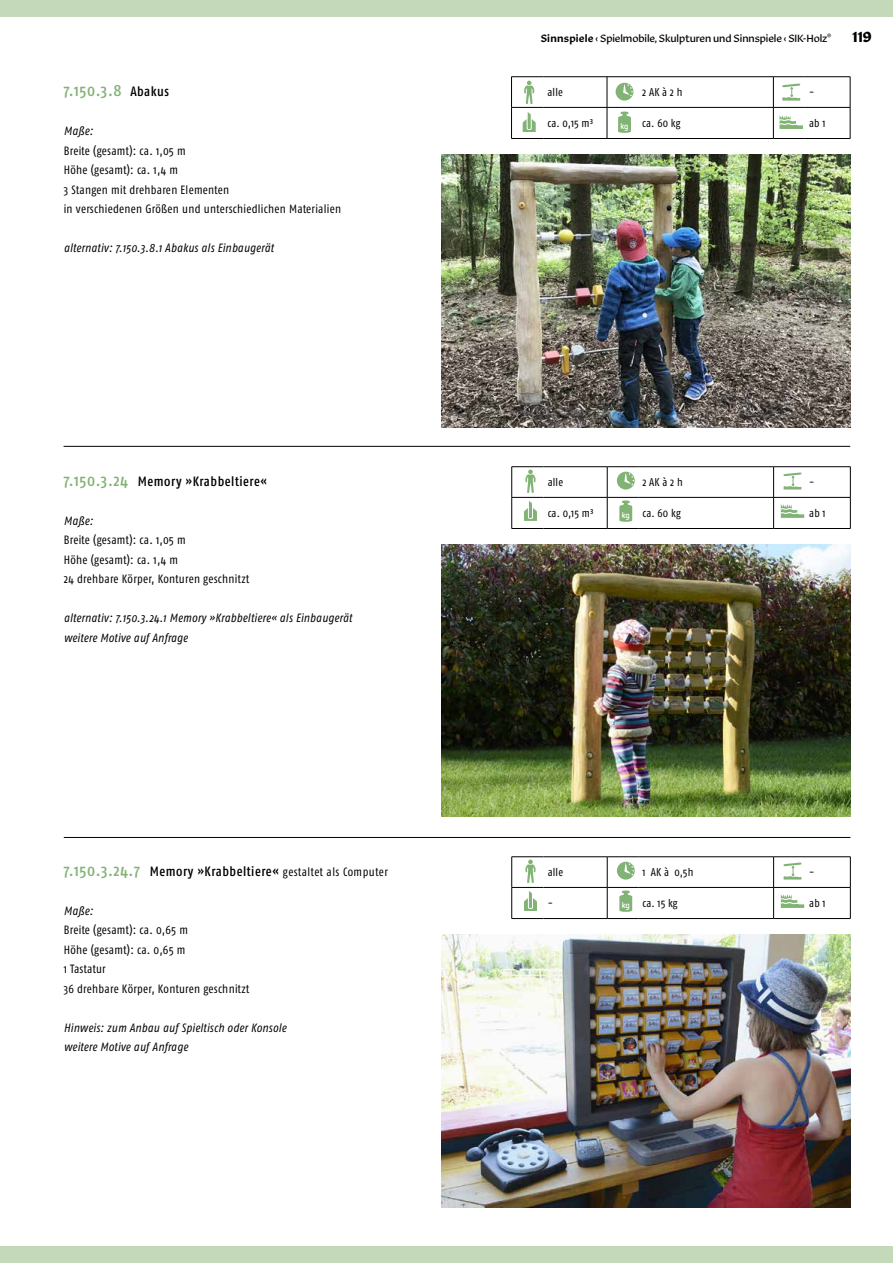
<style>
.page{position:relative;width:893px;height:1263px;background:#fff}
.page>*{position:absolute;margin:0;border:0;box-sizing:border-box;transform-origin:0 0}
.t1{font:500 condensed 16.5px "Fago OT";color:#81b375}
.t2{font:700 15px "Robinson";color:#000}
.t3{font:500 condensed 13.5px "Fago OT";letter-spacing:.04em;color:#000}
.t4{font:condensed 12px/19.5px "Fago OT";letter-spacing:.025em;color:#000}
.t5{font:italic condensed 12px/19.5px "Fago OT";letter-spacing:.025em;color:#000}
.t6{font:condensed 11.25px "Fago OT";letter-spacing:.015em;color:#000}
.t7{font:10.8px "Robinson";letter-spacing:-.01em;color:#000}
.t8{font:700 8.4px "Netto OT";color:#fff}
.s1{font-size:13.5px;color:#000}
.s2{font-size:16.5px;color:#81b375}
.s3{font-weight:400;font-size:12px}
.s4{font-weight:500}
</style>
<div class="page">
<div style="left:0;top:0;width:893px;height:17px;background:#c4d8ba"></div>
<div style="left:0;top:1246px;width:893px;height:17px;background:#c4d8ba"></div>
<img style="left:441px;top:154px;width:409px;height:273px">
<hr style="left:607px;top:77px;width:1px;height:30px;background:#000">
<hr style="left:773px;top:77px;width:1px;height:30px;background:#000">
<hr style="left:543px;top:107px;width:64px;height:1px;background:#000">
<hr style="left:607px;top:107px;width:31px;height:1px;background:#000">
<hr style="left:607px;top:108px;width:1px;height:30px;background:#000">
<hr style="left:638px;top:107px;width:135px;height:1px;background:#000">
<hr style="left:773px;top:107px;width:32px;height:1px;background:#000">
<hr style="left:773px;top:108px;width:1px;height:30px;background:#000">
<hr style="left:805px;top:107px;width:45px;height:1px;background:#000">
<hr style="left:511px;top:107px;width:32px;height:1px;background:#000">
<hr style="left:511px;top:76px;width:32px;height:1px;background:#000">
<hr style="left:511px;top:77px;width:1px;height:30px;background:#000">
<hr style="left:511px;top:108px;width:1px;height:30px;background:#000">
<hr style="left:511px;top:138px;width:32px;height:1px;background:#000">
<hr style="left:543px;top:76px;width:64px;height:1px;background:#000">
<hr style="left:607px;top:76px;width:31px;height:1px;background:#000">
<hr style="left:638px;top:76px;width:135px;height:1px;background:#000">
<hr style="left:773px;top:76px;width:32px;height:1px;background:#000">
<hr style="left:805px;top:76px;width:45px;height:1px;background:#000">
<hr style="left:850px;top:77px;width:1px;height:30px;background:#000">
<hr style="left:850px;top:108px;width:1px;height:30px;background:#000">
<hr style="left:543px;top:138px;width:64px;height:1px;background:#000">
<hr style="left:607px;top:138px;width:31px;height:1px;background:#000">
<hr style="left:638px;top:138px;width:135px;height:1px;background:#000">
<hr style="left:773px;top:138px;width:32px;height:1px;background:#000">
<hr style="left:805px;top:138px;width:45px;height:1px;background:#000">
<svg style="left:524px;top:81px;width:11px;height:23px"></svg>
<svg style="left:779px;top:115px;width:24px;height:14px"></svg>
<svg style="left:523px;top:112px;width:13px;height:20px"></svg>
<svg style="left:782px;top:83px;width:18px;height:18px"></svg>
<svg style="left:618px;top:111px;width:13px;height:22px"></svg>
<div style="left:616px;top:83px;width:17px;height:18px;background:#81b375;border-radius:50%"></div>
<svg style="left:623px;top:84px;width:10px;height:12px"></svg>
<hr style="left:607px;top:857px;width:1px;height:30px;background:#000">
<hr style="left:773px;top:857px;width:1px;height:30px;background:#000">
<hr style="left:543px;top:887px;width:64px;height:1px;background:#000">
<hr style="left:607px;top:887px;width:31px;height:1px;background:#000">
<hr style="left:607px;top:888px;width:1px;height:30px;background:#000">
<hr style="left:638px;top:887px;width:136px;height:1px;background:#000">
<hr style="left:774px;top:887px;width:31px;height:1px;background:#000">
<hr style="left:773px;top:888px;width:1px;height:30px;background:#000">
<hr style="left:805px;top:887px;width:45px;height:1px;background:#000">
<hr style="left:512px;top:887px;width:31px;height:1px;background:#000">
<hr style="left:512px;top:856px;width:31px;height:1px;background:#000">
<hr style="left:511px;top:857px;width:1px;height:30px;background:#000">
<hr style="left:511px;top:888px;width:1px;height:30px;background:#000">
<hr style="left:512px;top:918px;width:31px;height:1px;background:#000">
<hr style="left:543px;top:856px;width:64px;height:1px;background:#000">
<hr style="left:607px;top:856px;width:31px;height:1px;background:#000">
<hr style="left:638px;top:856px;width:136px;height:1px;background:#000">
<hr style="left:774px;top:856px;width:31px;height:1px;background:#000">
<hr style="left:805px;top:856px;width:45px;height:1px;background:#000">
<hr style="left:850px;top:857px;width:1px;height:30px;background:#000">
<hr style="left:850px;top:888px;width:1px;height:30px;background:#000">
<hr style="left:543px;top:918px;width:64px;height:1px;background:#000">
<hr style="left:607px;top:918px;width:31px;height:1px;background:#000">
<hr style="left:638px;top:918px;width:136px;height:1px;background:#000">
<hr style="left:774px;top:918px;width:31px;height:1px;background:#000">
<hr style="left:805px;top:918px;width:45px;height:1px;background:#000">
<svg style="left:525px;top:859px;width:11px;height:24px"></svg>
<svg style="left:781px;top:894px;width:23px;height:14px"></svg>
<svg style="left:524px;top:891px;width:13px;height:20px"></svg>
<svg style="left:783px;top:862px;width:18px;height:17px"></svg>
<svg style="left:619px;top:890px;width:13px;height:22px"></svg>
<div style="left:617px;top:862px;width:18px;height:17px;background:#81b375;border-radius:50%"></div>
<svg style="left:624px;top:863px;width:10px;height:12px"></svg>
<img style="left:441px;top:934px;width:409px;height:274px">
<hr style="left:607px;top:467px;width:1px;height:30px;background:#000">
<hr style="left:773px;top:467px;width:1px;height:30px;background:#000">
<hr style="left:543px;top:497px;width:64px;height:1px;background:#000">
<hr style="left:607px;top:497px;width:31px;height:1px;background:#000">
<hr style="left:607px;top:498px;width:1px;height:30px;background:#000">
<hr style="left:638px;top:497px;width:136px;height:1px;background:#000">
<hr style="left:774px;top:497px;width:31px;height:1px;background:#000">
<hr style="left:773px;top:498px;width:1px;height:30px;background:#000">
<hr style="left:805px;top:497px;width:45px;height:1px;background:#000">
<hr style="left:512px;top:497px;width:31px;height:1px;background:#000">
<hr style="left:512px;top:466px;width:31px;height:1px;background:#000">
<hr style="left:511px;top:467px;width:1px;height:30px;background:#000">
<hr style="left:511px;top:498px;width:1px;height:30px;background:#000">
<hr style="left:512px;top:528px;width:31px;height:1px;background:#000">
<hr style="left:543px;top:466px;width:64px;height:1px;background:#000">
<hr style="left:607px;top:466px;width:31px;height:1px;background:#000">
<hr style="left:638px;top:466px;width:136px;height:1px;background:#000">
<hr style="left:774px;top:466px;width:31px;height:1px;background:#000">
<hr style="left:805px;top:466px;width:45px;height:1px;background:#000">
<hr style="left:850px;top:467px;width:1px;height:30px;background:#000">
<hr style="left:850px;top:498px;width:1px;height:30px;background:#000">
<hr style="left:543px;top:528px;width:64px;height:1px;background:#000">
<hr style="left:607px;top:528px;width:31px;height:1px;background:#000">
<hr style="left:638px;top:528px;width:136px;height:1px;background:#000">
<hr style="left:774px;top:528px;width:31px;height:1px;background:#000">
<hr style="left:805px;top:528px;width:45px;height:1px;background:#000">
<svg style="left:525px;top:469px;width:11px;height:24px"></svg>
<svg style="left:781px;top:504px;width:23px;height:14px"></svg>
<svg style="left:524px;top:501px;width:13px;height:20px"></svg>
<svg style="left:783px;top:472px;width:18px;height:17px"></svg>
<svg style="left:619px;top:500px;width:13px;height:22px"></svg>
<div style="left:617px;top:472px;width:18px;height:17px;background:#81b375;border-radius:50%"></div>
<svg style="left:624px;top:473px;width:10px;height:12px"></svg>
<img style="left:441px;top:544px;width:409px;height:273px">
<hr style="left:64px;top:837px;width:786px;height:1px;background:#000">
<hr style="left:64px;top:446px;width:786px;height:1px;background:#000">
<h1 class="t1" style="left:64px;top:80px;width:107px">7.150.3.8 <span class="s1">Abakus</span></h1>
<p class="t5" style="left:64px;top:121px;width:31px">Maße:</p>
<p class="t4" style="left:64px;top:141px;width:279px">Breite (gesamt): ca. 1,05 m<br>Höhe (gesamt): ca. 1,4 m<br>3 Stangen mit drehbaren Elementen<br>in verschiedenen Größen und unterschiedlichen Materialien</p>
<p class="t5" style="left:64px;top:238px;width:211px">alternativ: 7.150.3.8.1 Abakus als Einbaugerät</p>
<p class="t3" style="left:64px;top:473px;width:204px"><span class="s2">7.150.3.24</span> Memory »Krabbeltiere«</p>
<p class="t5" style="left:64px;top:511px;width:31px">Maße:</p>
<p class="t4" style="left:64px;top:530px;width:187px">Breite (gesamt): ca. 1,05 m<br>Höhe (gesamt): ca. 1,4 m<br>24 drehbare Körper, Konturen geschnitzt</p>
<p class="t5" style="left:64px;top:608px;width:290px">alternativ: 7.150.3.24.1 Memory »Krabbeltiere« als Einbaugerät weitere Motive auf Anfrage</p>
<p class="t3" style="left:64px;top:863px;width:326px"><span class="s2">7.150.3.24.7</span> Memory »Krabbeltiere« <span class="s3">gestaltet als Computer</span></p>
<p class="t5" style="left:64px;top:901px;width:31px">Maße:</p>
<p class="t4" style="left:64px;top:920px;width:187px">Breite (gesamt): ca. 0,65 m<br>Höhe (gesamt): ca. 0,65 m<br>1 Tastatur<br>36 drehbare Körper, Konturen geschnitzt</p>
<p class="t5" style="left:64px;top:1018px;width:224px">Hinweis: zum Anbau auf Spieltisch oder Konsole weitere Motive auf Anfrage</p>
<p class="t7" style="left:541px;top:30px;width:292px"><span class="s4">Sinnspiele</span> ‹ Spielmobile, Skulpturen und Sinnspiele ‹ SIK-Holz<sup>®</sup></p>
<p class="t2" style="left:852px;top:25px;width:21px">119</p>
<p class="t6" style="left:547px;top:85px;width:17px">alle</p>
<p class="t6" style="left:642px;top:85px;width:42px">2 AK à 2 h</p>
<p class="t6" style="left:809px;top:85px;width:7px">-</p>
<p class="t6" style="left:547px;top:116px;width:47px">ca. 0,15 m3</p>
<p class="t6" style="left:642px;top:116px;width:40px">ca. 60 kg</p>
<p class="t6" style="left:809px;top:116px;width:18px">ab 1</p>
<p class="t8" style="left:620px;top:121px;width:10px">kg</p>
<p class="t6" style="left:548px;top:475px;width:17px">alle</p>
<p class="t6" style="left:642px;top:475px;width:42px">2 AK à 2 h</p>
<p class="t6" style="left:809px;top:475px;width:7px">-</p>
<p class="t6" style="left:548px;top:506px;width:47px">ca. 0,15 m3</p>
<p class="t6" style="left:622px;top:506px;width:61px"><sub>kg</sub> ca. 60 kg</p>
<p class="t6" style="left:809px;top:506px;width:18px">ab 1</p>
<p class="t6" style="left:548px;top:865px;width:17px">alle</p>
<p class="t6" style="left:642px;top:865px;width:52px">1 AK à 0,5h</p>
<p class="t6" style="left:809px;top:865px;width:7px">-</p>
<p class="t6" style="left:548px;top:896px;width:7px">-</p>
<p class="t6" style="left:622px;top:896px;width:58px"><sub>kg</sub> ca. 15 kg</p>
<p class="t6" style="left:809px;top:896px;width:18px">ab 1</p>
</div>
